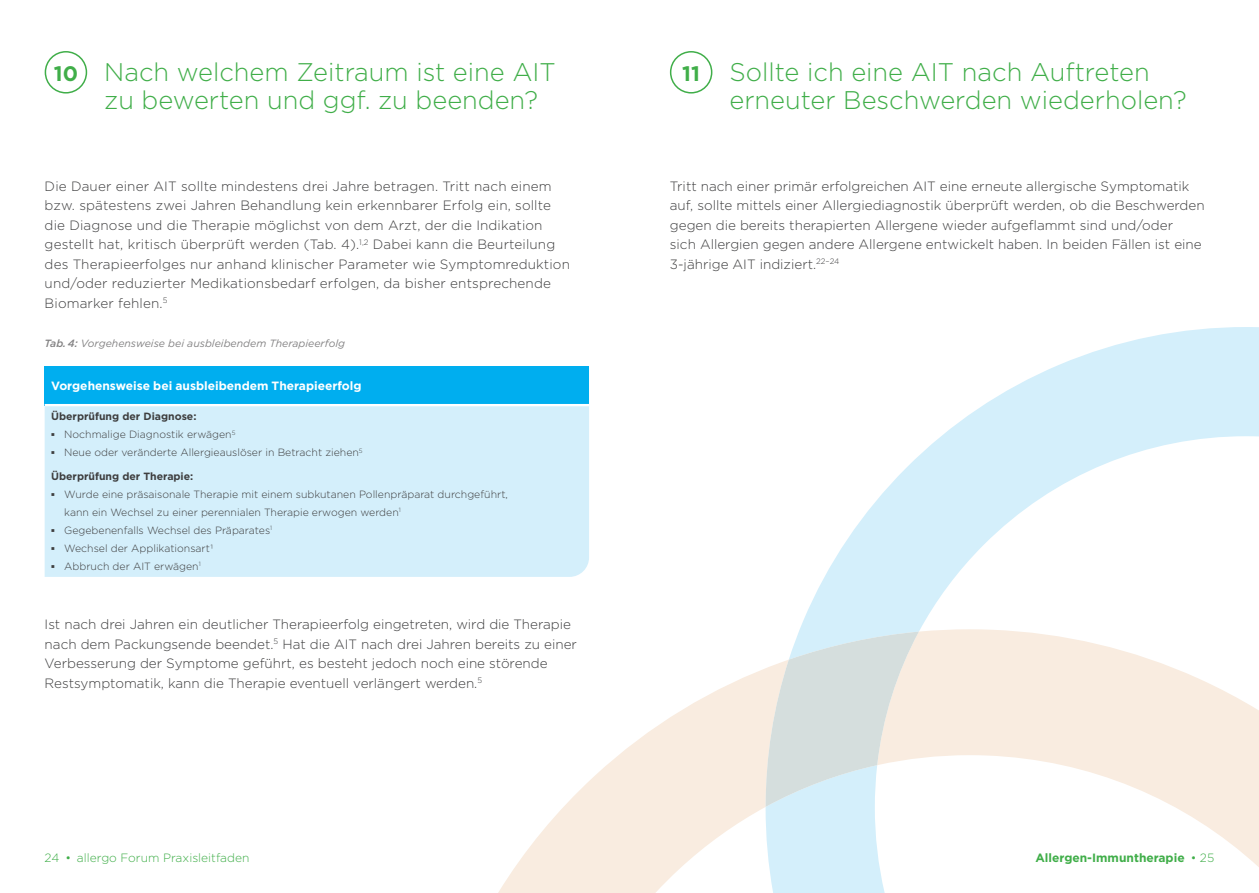
<style>
.page{position:relative;width:1259px;height:893px;background:#fff}
.page>*{position:absolute;margin:0;border:0;box-sizing:border-box;transform-origin:0 0}
.t1{font:300 25.5px/28.5px "Gotham";color:#40ae49}
.t2{font:300 13.5px/19.5px "Gotham";color:#3e3e3f}
.t3{font:700 12px "Gotham";color:#fff}
.t4{font:300 12px "Gotham";color:#40ae49}
.t5{font:700 12px "Gotham";color:#40ae49}
.t6{font:300 10.5px/18px "Gotham";color:#3e3e3f}
.t7{font:italic 10.5px "Gotham";color:#838283}
.t8{font:700 10.5px "Gotham";color:#3e3e3f}
.s1{font-weight:700;font-size:21px}
.s2{font-weight:500}
.s3{font-family:"Arial";font-weight:700}
.s4{font-weight:300}
</style>
<div class="page">
<svg style="left:800px;top:327px;width:459px;height:302px"></svg>
<svg style="left:498px;top:629px;width:761px;height:264px"></svg>
<svg style="left:765px;top:632px;width:154px;height:175px;background:#dfe6e5"></svg>
<div style="left:45px;top:51px;width:42px;height:43px;border:2px solid #40ae49;border-radius:50%"></div>
<div style="left:670px;top:51px;width:42px;height:43px;border:2px solid #40ae49;border-radius:50%"></div>
<div style="left:45px;top:406px;width:544px;height:171px;background:#d4effb"></div>
<div style="left:45px;top:366px;width:544px;height:39px;background:#00aeef"></div>
<hr style="left:45px;top:404px;width:544px;height:2px;background:#fff">
<h1 class="t1" style="left:104px;top:57px;width:453px;text-indent:-50px"><span class="s1">10</span> Nach welchem Zeitraum ist eine AIT zu bewerten und ggf. zu beenden?</h1>
<h1 class="t1" style="left:729px;top:57px;width:459px;text-indent:-47px"><span class="s1">11</span> Sollte ich eine AIT nach Auftreten erneuter Beschwerden wiederholen?</h1>
<p class="t2" style="left:45px;top:176px;width:527px">Die Dauer einer AIT sollte mindestens drei Jahre betragen. Tritt nach einem bzw. spätestens zwei Jahren Behandlung kein erkennbarer Erfolg ein, sollte die Diagnose und die Therapie möglichst von dem Arzt, der die Indikation gestellt hat, kritisch überprüft werden (Tab. 4).<sup>1,2</sup> Dabei kann die Beurteilung des Therapieerfolges nur anhand klinischer Parameter wie Symptomreduktion und/oder reduzierter Medikationsbedarf erfolgen, da bisher entsprechende Biomarker fehlen.<sup>5</sup></p>
<p class="t7" style="left:45px;top:336px;width:302px"><span class="s2">Tab. 4:</span> Vorgehensweise bei ausbleibendem Therapieerfolg</p>
<p class="t3" style="left:51px;top:378px;width:312px">Vorgehensweise bei ausbleibendem Therapieerfolg</p>
<p class="t8" style="left:51px;top:409px;width:147px">Überprüfung der Diagnose:</p>
<p class="t6" style="left:51px;top:425px;width:186px"><span class="s3">▪</span> Nochmalige Diagnostik erwägen<sup>5</sup></p>
<p class="t6" style="left:51px;top:443px;width:313px"><span class="s3">▪</span> Neue oder veränderte Allergieauslöser in Betracht ziehen<sup>5</sup></p>
<p class="t8" style="left:51px;top:469px;width:144px">Überprüfung der Therapie:</p>
<p class="t6" style="left:64px;top:485px;width:445px;text-indent:-13px"><span class="s3">▪</span> Wurde eine präsaisonale Therapie mit einem subkutanen Pollenpräparat durchgeführt, kann ein Wechsel zu einer perennialen Therapie erwogen werden<sup>1</sup></p>
<p class="t6" style="left:51px;top:521px;width:223px"><span class="s3">▪</span> Gegebenenfalls Wechsel des Präparates<sup>1</sup></p>
<p class="t6" style="left:51px;top:539px;width:164px"><span class="s3">▪</span> Wechsel der Applikationsart1</p>
<p class="t6" style="left:51px;top:557px;width:151px"><span class="s3">▪</span> Abbruch der AIT erwägen<sup>1</sup></p>
<p class="t2" style="left:45px;top:614px;width:534px">Ist nach drei Jahren ein deutlicher Therapieerfolg eingetreten, wird die Therapie nach dem Packungsende beendet.<sup>5</sup> Hat die AIT nach drei Jahren bereits zu einer Verbesserung der Symptome geführt, es besteht jedoch noch eine störende Restsymptomatik, kann die Therapie eventuell verlängert werden.<sup>5</sup></p>
<p class="t2" style="left:670px;top:176px;width:536px">Tritt nach einer primär erfolgreichen AIT eine erneute allergische Symptomatik auf, sollte mittels einer Allergiediagnostik überprüft werden, ob die Beschwerden gegen die bereits therapierten Allergene wieder aufgeflammt sind und/oder<br>sich Allergien gegen andere Allergene entwickelt haben. In beiden Fällen ist eine 3-jährige AIT indiziert.<sup>22–24</sup></p>
<p class="t4" style="left:45px;top:850px;width:206px">24 • allergo Forum Praxisleitfaden</p>
<p class="t5" style="left:1035px;top:850px;width:180px">Allergen-Immuntherapie <span class="s4">• 25</span></p>
</div>
